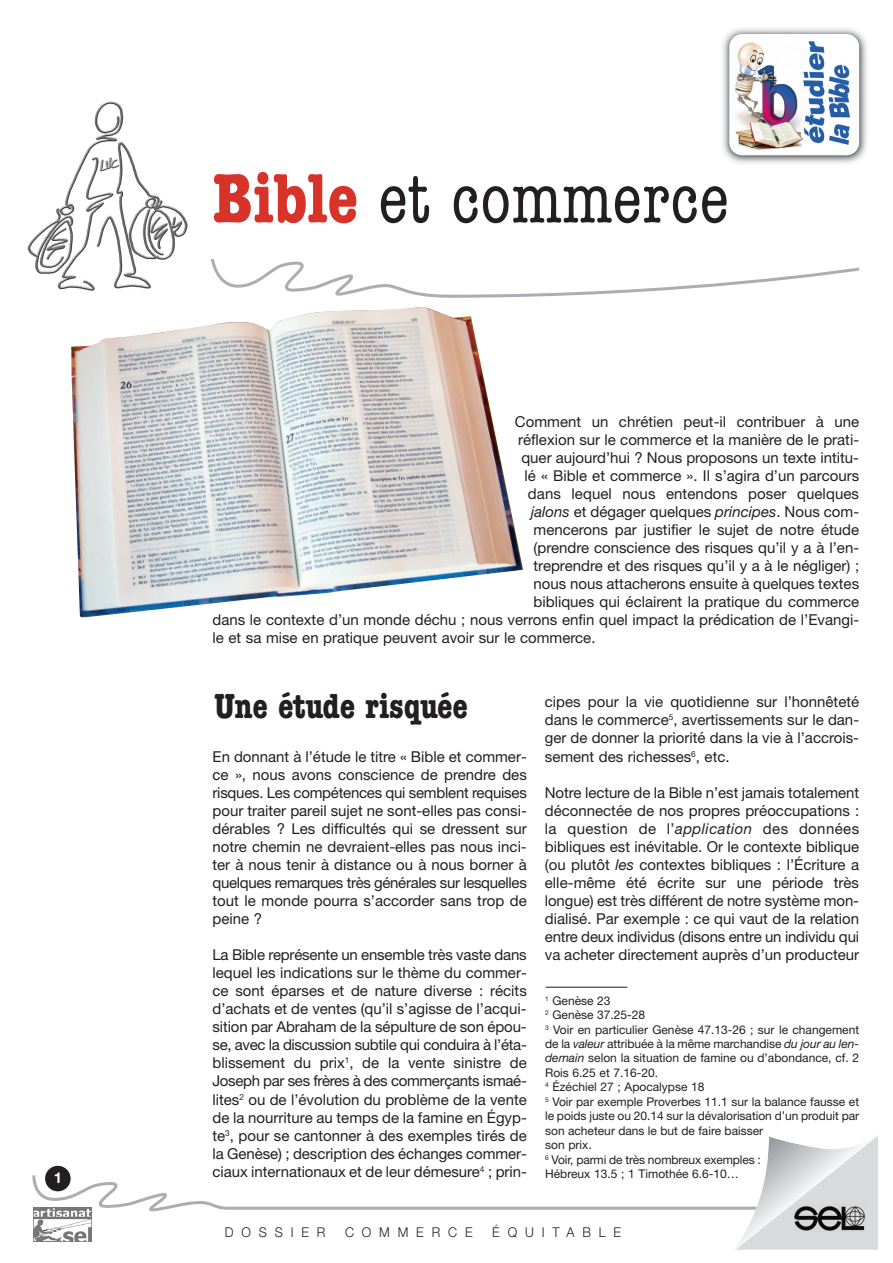
<style>
.page{position:relative;width:893px;height:1263px;background:#fff}
.page>*{position:absolute;margin:0;border:0;box-sizing:border-box;transform-origin:0 0}
.t1{font:condensed 72px "American Typewriter";color:#231f20}
.t2{font:700 condensed 36px "American Typewriter";color:#231f20}
.t3{font:15px/18px "Helvetica Neue";color:#231f20;text-align:justify}
.t4{font:700 15px "Helvetica Neue";color:#fff}
.t5{font:300 13.5px "Helvetica Neue";letter-spacing:.61em;color:#231f20;scale:.95 1}
.t6{font:12px/14.4px "Helvetica Neue";color:#231f20}
.s1{font-weight:700;color:#d73329}
.s2{font-style:italic}
</style>
<div class="page">
<img style="left:71px;top:307px;width:452px;height:311px">
<img style="left:27px;top:101px;width:161px;height:190px">
<svg style="left:32px;top:1135px;width:846px;height:115px"></svg>
<svg style="left:211px;top:259px;width:649px;height:39px"></svg>
<hr style="left:545px;top:987px;width:82px;height:1px;background:#231f20">
<img style="left:722px;top:28px;width:145px;height:136px">
<img style="left:729px;top:34px;width:129px;height:121px;border-radius:13px">
<h1 class="t1" style="left:212px;top:155px;width:518px"><span class="s1">Bible</span> et commerce</h1>
<p class="t3" style="left:515px;top:415px;width:346px">Comment un chrétien peut-il contribuer à une</p>
<p class="t3" style="left:518px;top:433px;width:342px">réflexion sur le commerce et la manière de le prati-</p>
<p class="t3" style="left:521px;top:451px;width:339px">quer aujourd’hui ? Nous proposons un texte intitu-</p>
<p class="t3" style="left:524px;top:469px;width:336px">lé « Bible et commerce ». Il s’agira d’un parcours</p>
<p class="t3" style="left:528px;top:487px;width:333px">dans lequel nous entendons poser quelques</p>
<p class="t3" style="left:531px;top:505px;width:329px"><span class="s2">jalons</span> et dégager quelques <span class="s2">principes</span>. Nous com-</p>
<p class="t3" style="left:533px;top:523px;width:327px">mencerons par justifier le sujet de notre étude</p>
<p class="t3" style="left:533px;top:541px;width:327px">(prendre conscience des risques qu’il y a à l’en-</p>
<p class="t3" style="left:533px;top:559px;width:327px">treprendre et des risques qu’il y a à le négliger) ;</p>
<p class="t3" style="left:533px;top:577px;width:327px">nous nous attacherons ensuite à quelques textes</p>
<p class="t3" style="left:533px;top:595px;width:327px">bibliques qui éclairent la pratique du commerce</p>
<p class="t3" style="left:212px;top:613px;width:648px">dans le contexte d’un monde déchu ; nous verrons enfin quel impact la prédication de l’Evangi-</p>
<p class="t3" style="left:212px;top:631px;width:384px">le et sa mise en pratique peuvent avoir sur le commerce.</p>
<h2 class="t2" style="left:214px;top:694px;width:256px">Une étude risquée</h2>
<p class="t3" style="left:212px;top:749px;width:316px">En donnant à l’étude le titre « Bible et commer&shy;ce », nous avons conscience de prendre des risques. Les compétences qui semblent requises pour traiter pareil sujet ne sont-elles pas consi&shy;dérables ? Les difficultés qui se dressent sur notre chemin ne devraient-elles pas nous inci&shy;ter à nous tenir à distance ou à nous borner à quelques remarques très générales sur lesquelles tout le monde pourra s’accorder sans trop de peine ?</p>
<p class="t3" style="left:212px;top:947px;width:316px">La Bible représente un ensemble très vaste dans lequel les indications sur le thème du commer&shy;ce sont éparses et de nature diverse : récits d’achats et de ventes (qu’il s’agisse de l’acqui&shy;sition par Abraham de la sépulture de son épou&shy;se, avec la discussion subtile qui conduira à l’éta&shy;blissement du prix<sup>1</sup>, de la vente sinistre de Joseph par ses frères à des commerçants ismaé&shy;lites<sup>2</sup> ou de l’évolution du problème de la vente de la nourriture au temps de la famine en Égyp&shy;te<sup>3</sup>, pour se cantonner à des exemples tirés de la Genèse) ; description des échanges commer&shy;ciaux internationaux et de leur démesure<sup>4</sup> ; prin-</p>
<p class="t3" style="left:545px;top:694px;width:316px">cipes pour la vie quotidienne sur l’honnêteté dans le commerce<sup>5</sup>, avertissements sur le dan&shy;ger de donner la priorité dans la vie à l’accrois&shy;sement des richesses<sup>6</sup>, etc.</p>
<p class="t3" style="left:545px;top:785px;width:316px">Notre lecture de la Bible n’est jamais totalement déconnectée de nos propres préoccupations : la question de l’<span class="s2">application</span> des données bibliques est inévitable. Or le contexte biblique (ou plutôt <span class="s2">les</span> contextes bibliques : l’Écriture a elle-même été écrite sur une période très longue) est très différent de notre système mon&shy;dialisé. Par exemple : ce qui vaut de la relation entre deux individus (disons entre un individu qui va acheter directement auprès d’un producteur</p>
<p class="t6" style="left:545px;top:994px;width:315px"><sup>1</sup> Genèse 23<br><sup>2</sup> Genèse 37.25-28<br><sup>3</sup> Voir en particulier Genèse 47.13-26 ; sur le changement de la <span class="s2">valeur</span> attribuée à la même marchandise <span class="s2">du jour au len&shy;demain</span> selon la situation de famine ou d’abondance, cf. 2<br>Rois 6.25 et 7.16-20.<br><sup>4</sup> Ézéchiel 27 ; Apocalypse 18<br><sup>5</sup> Voir par exemple Proverbes 11.1 sur la balance fausse et le poids juste ou 20.14 sur la dévalorisation d’un produit par son acheteur dans le but de faire baisser<br>son prix.<br><sup>6</sup> Voir, parmi de très nombreux exemples :</p>
<p class="t4" style="left:54px;top:1172px;width:10px">1</p>
<p class="t6" style="left:545px;top:1168px;width:195px">Hébreux 13.5 ; 1 Timothée 6.6-10…</p>
<p class="t5" style="left:225px;top:1227px;width:107px">DOSSIER</p>
<p class="t5" style="left:345px;top:1227px;width:136px">COMMERCE</p>
<p class="t5" style="left:492px;top:1227px;width:137px">ÉQUITABLE</p>
</div>
